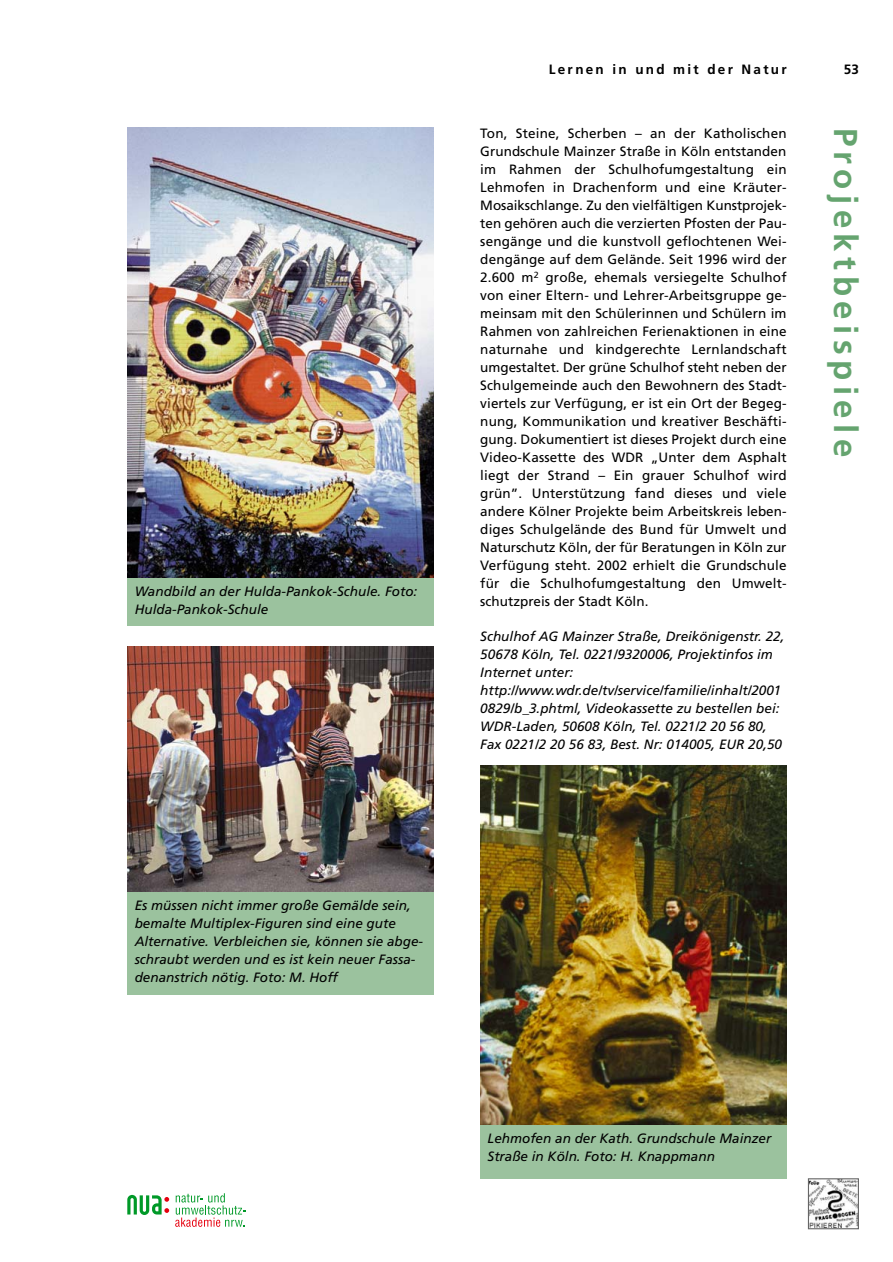
<style>
.page{position:relative;width:893px;height:1262px;background:#fff}
.page>*{position:absolute;margin:0;border:0;box-sizing:border-box;transform-origin:0 0}
.t1{font:700 33px "Frutiger";letter-spacing:.165em;color:#65a46f}
.t2{font:13.5px/18px "Frutiger";letter-spacing:.01em;color:#000;text-align:justify}
.t3{font:italic 13.5px/18px "Frutiger";color:#000}
.t4{font:700 13.5px "Frutiger";letter-spacing:.165em;color:#000}
</style>
<div class="page">
<img style="left:809px;top:1180px;width:47px;height:47px">
<div style="left:807px;top:1178px;width:51px;height:51px;border:1px solid #666"></div>
<svg style="left:175px;top:1193px;width:71px;height:33px"></svg>
<svg style="left:127px;top:1194px;width:42px;height:21px"></svg>
<img style="left:127px;top:128px;width:307px;height:451px">
<div style="left:127px;top:578px;width:306px;height:47px;background:#9bc29e"></div>
<img style="left:127px;top:646px;width:307px;height:247px">
<div style="left:127px;top:892px;width:306px;height:103px;background:#9bc29e"></div>
<img style="left:480px;top:765px;width:306px;height:360px">
<div style="left:480px;top:1125px;width:306px;height:53px;background:#9bc29e"></div>
<p class="t3" style="left:135px;top:583px;width:284px">Wandbild an der Hulda-Pankok-Schule. Foto:<br>Hulda-Pankok-Schule</p>
<p class="t4" style="left:549px;top:64px;width:239px">Lernen in und mit der Natur</p>
<p class="t4" style="left:843px;top:64px;width:17px">53</p>
<p class="t2" style="left:480px;top:125px;width:308px">Ton, Steine, Scherben – an der Katholischen Grundschule Mainzer Straße in Köln entstanden im Rahmen der Schulhofumgestaltung ein Lehmofen in Drachenform und eine Kräuter-Mosaikschlange. Zu den vielfältigen Kunstprojek&shy;ten gehören auch die verzierten Pfosten der Pau&shy;sengänge und die kunstvoll geflochtenen Wei&shy;dengänge auf dem Gelände. Seit 1996 wird der 2.600 m<sup>2</sup> große, ehemals versiegelte Schulhof von einer Eltern- und Lehrer-Arbeitsgruppe ge&shy;meinsam mit den Schülerinnen und Schülern im Rahmen von zahlreichen Ferienaktionen in eine naturnahe und kindgerechte Lernlandschaft umgestaltet. Der grüne Schulhof steht neben der Schulgemeinde auch den Bewohnern des Stadt&shy;viertels zur Verfügung, er ist ein Ort der Begeg&shy;nung, Kommunikation und kreativer Beschäfti&shy;gung. Dokumentiert ist dieses Projekt durch eine Video-Kassette des WDR „Unter dem Asphalt liegt der Strand – Ein grauer Schulhof wird grün”. Unterstützung fand dieses und viele andere Kölner Projekte beim Arbeitskreis leben&shy;diges Schulgelände des Bund für Umwelt und Naturschutz Köln, der für Beratungen in Köln zur Verfügung steht. 2002 erhielt die Grundschule für die Schulhofumgestaltung den Umwelt&shy;schutzpreis der Stadt Köln.</p>
<p class="t3" style="left:480px;top:628px;width:306px">Schulhof AG Mainzer Straße, Dreikönigenstr. 22, 50678 Köln, Tel. 0221/9320006, Projektinfos im Internet unter: http://www.wdr.de/tv/service/familie/inhalt/2001<br>0829/b_3.phtml, Videokassette zu bestellen bei:<br>WDR-Laden, 50608 Köln, Tel. 0221/2 20 56 80, Fax 0221/2 20 56 83, Best. Nr: 014005, EUR 20,50</p>
<h1 class="t1" style="left:858px;top:128px;width:331px;rotate:90deg">Projektbeispiele</h1>
<p class="t3" style="left:135px;top:897px;width:290px">Es müssen nicht immer große Gemälde sein, bemalte Multiplex-Figuren sind eine gute Alternative. Verbleichen sie, können sie abge&shy;schraubt werden und es ist kein neuer Fassa&shy;denanstrich nötig. Foto: M. Hoff</p>
<p class="t3" style="left:487px;top:1130px;width:285px">Lehmofen an der Kath. Grundschule Mainzer<br>Straße in Köln. Foto: H. Knappmann</p>
</div>
